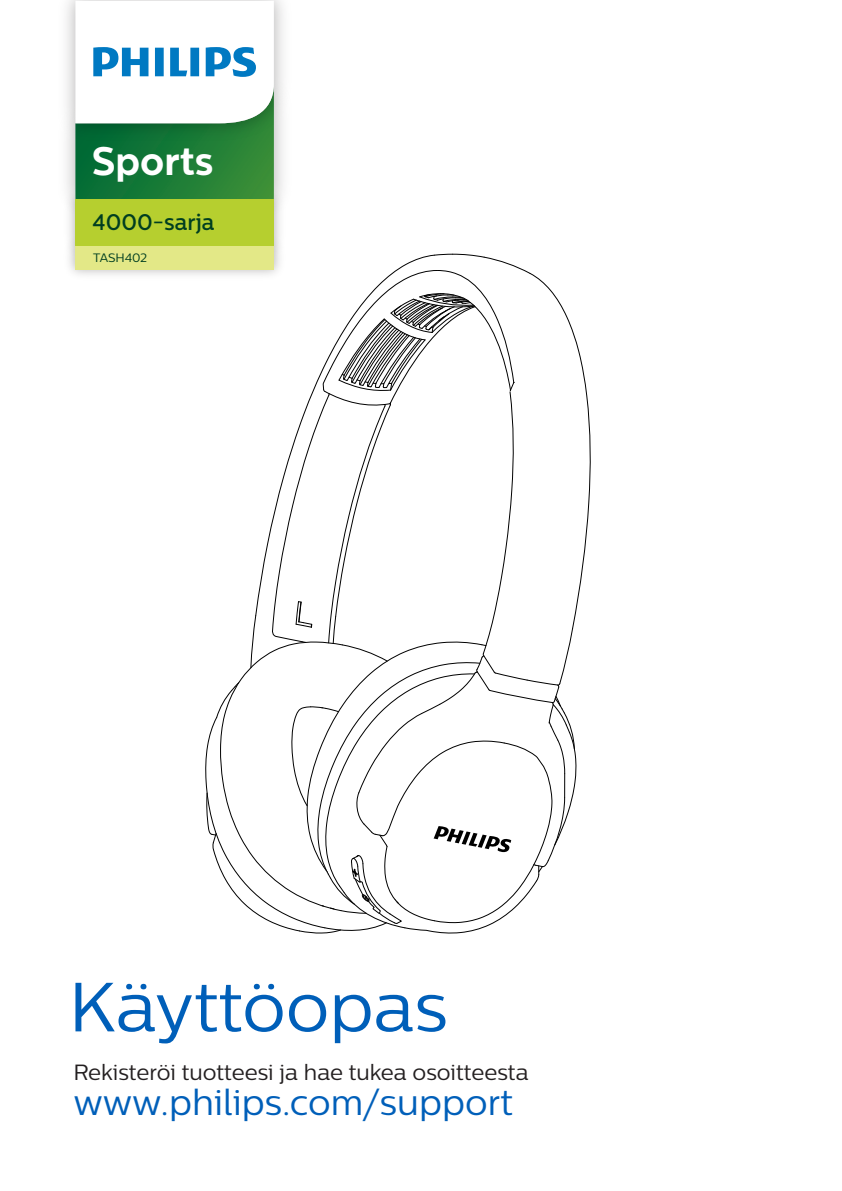
<style>
.page{position:relative;width:842px;height:1191px;background:#fff}
.page>*{position:absolute;margin:0;border:0;box-sizing:border-box;transform-origin:0 0}
.t1{font:69.4px "Centrale Sans";color:#005fb9}
.t2{font:700 39.6px "Centrale Sans";color:#fff}
.t3{font:36px "Centrale Sans";color:#005fb9}
.t4{font:500 22.6px "Centrale Sans";color:#003e20}
.t5{font:22px "Centrale Sans";color:#231f20}
.t6{font:12.2px "Centrale Sans";color:#003e20}
</style>
<div class="page">
<svg style="left:75px;top:1px;width:199px;height:183px"></svg>
<img style="left:62px;top:184px;width:225px;height:46px">
<div style="left:75px;top:199px;width:199px;height:47px;background:#b6cf2f"></div>
<div style="left:75px;top:246px;width:199px;height:23px;background:#e3e887"></div>
<svg style="left:205px;top:254px;width:386px;height:679px"></svg>
<h2 class="t2" style="left:92px;top:138px;width:123px">Sports</h2>
<p class="t4" style="left:93px;top:209px;width:124px">4000-sarja</p>
<p class="t6" style="left:93px;top:251px;width:55px">TASH402</p>
<h1 class="t1" style="left:69px;top:967px;width:381px">Käyttöopas</h1>
<p class="t5" style="left:73px;top:1059px;width:457px">Rekisteröi tuotteesi ja hae tukea osoitteesta</p>
<h3 class="t3" style="left:73px;top:1082px;width:441px">www.philips.com/support</h3>
</div>
